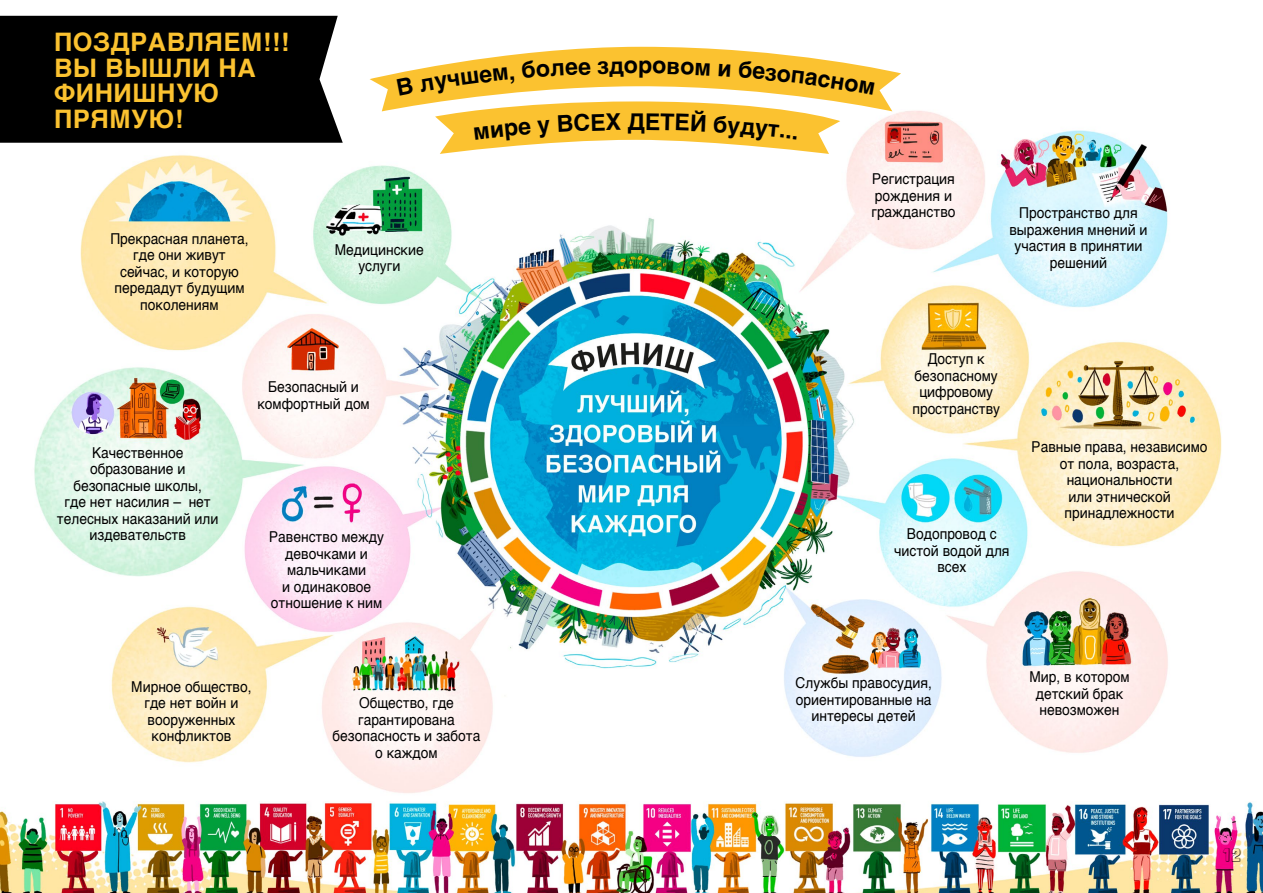
<style>
.page{position:relative;width:1263px;height:893px;background:#fff}
.page>*{position:absolute;margin:0;border:0;box-sizing:border-box;transform-origin:0 0}
.t1{font:700 25.5px/25.5px "Helvetica";letter-spacing:.02em;color:#fbc230}
.t2{font:700 23.1px "Helvetica";color:#000}
.t3{font:18px "Londrina Shadow";color:#000}
.t4{font:15px/16.5px "Helvetica";color:#000;text-align:center;scale:.92 1}
</style>
<div class="page">
<img style="left:0;top:15px;width:1263px;height:878px">
<div style="left:0;top:16px;width:343px;height:127px;background:#000"></div>
<svg style="left:370px;top:47px;width:531px;height:107px"></svg>
<h1 class="t1" style="left:54px;top:32px;width:237px">ПОЗДРАВЛЯЕМ!!!<br>ВЫ ВЫШЛИ НА<br>ФИНИШНУЮ<br>ПРЯМУЮ!</h1>
<p class="t4" style="left:110px;top:231px;width:152px">Прекрасная планета, где они живут сейчас, и которую передадут будущим поколениям</p>
<p class="t4" style="left:335px;top:241px;width:98px">Медицинские услуги</p>
<p class="t4" style="left:57px;top:445px;width:177px">Качественное образование и безопасные школы,<br>где нет насилия – нет телесных наказаний или издевательств</p>
<p class="t4" style="left:257px;top:379px;width:124px">Безопасный и комфортный дом</p>
<p class="t4" style="left:269px;top:529px;width:127px">Равенство между девочками и мальчиками<br>и одинаковое отношение к ним</p>
<h2 class="t2" style="left:624px;top:51px;width:30px">ор</h2>
<h2 class="t2" style="left:628px;top:108px;width:19px">Д</h2>
<p class="t4" style="left:871px;top:171px;width:93px;text-align:left">Регистрация рождения и гражданство</p>
<p class="t4" style="left:1009px;top:205px;width:152px">Пространство для выражения мнений и участия в принятии решений</p>
<p class="t4" style="left:912px;top:351px;width:97px">Доступ к безопасному цифровому пространству</p>
<p class="t4" style="left:1031px;top:439px;width:193px">Равные права, независимо от пола, возраста, национальности<br>или этнической принадлежности</p>
<p class="t4" style="left:894px;top:526px;width:127px">Водопровод с чистой водой для всех</p>
<p class="t4" style="left:131px;top:678px;width:132px">Мирное общество, где нет войн и вооруженных конфликтов</p>
<p class="t4" style="left:1029px;top:669px;width:110px">Мир, в котором детский брак невозможен</p>
<p class="t4" style="left:795px;top:675px;width:150px">Службы правосудия, ориентированные на интересы детей</p>
<p class="t4" style="left:333px;top:695px;width:162px">Общество, где гарантирована безопасность и забота о каждом</p>
<p class="t3" style="left:1223px;top:843px;width:19px">12</p>
</div>
